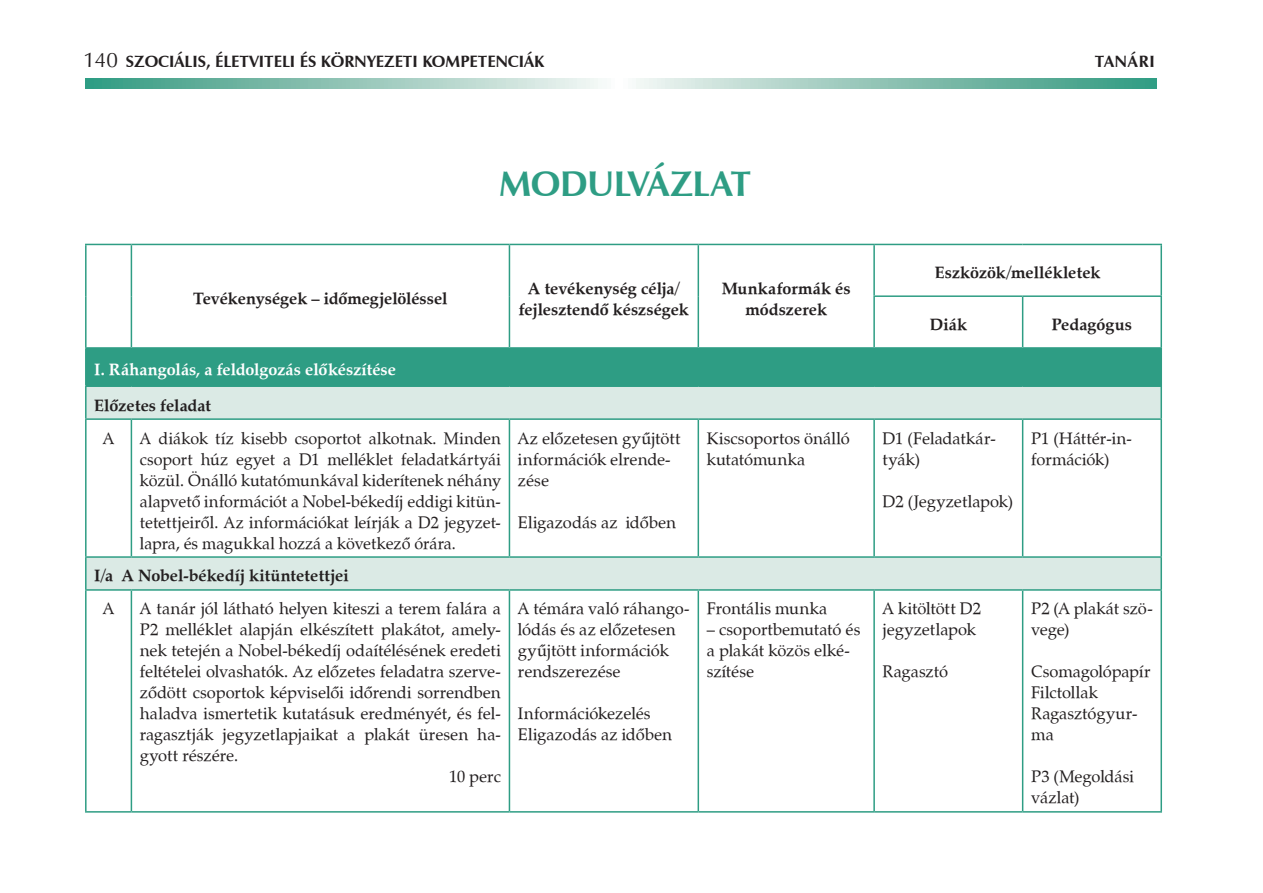
<style>
.page{position:relative;width:1263px;height:893px;background:#fff}
.page>*{position:absolute;margin:0;border:0;box-sizing:border-box;transform-origin:0 0}
.t1{font:36px "Zapf Humanist 601 PFL Bold";color:#2e9d84}
.t2{font:16.5px/21px "Zapf Calligraphic 801 PFL Normal";color:#231f20}
.t3{font:16.5px/21px "Zapf Calligraphic 801 PFL Bold";color:#231f20;text-align:center}
.t4{font:16.5px "Zapf Humanist 601 PFL Bold";color:#231f20}
.t5{font:16.5px "Zapf Calligraphic 801 PFL Bold";color:#fff}
.s1{font-family:"Zapf Humanist 601 PFL Normal";font-size:21px}
</style>
<div class="page">
<svg style="left:85px;top:78px;width:1072px;height:11px"></svg>
<div style="left:86px;top:348px;width:1075px;height:38px;background:#2e9d84"></div>
<svg style="left:87px;top:387px;width:1073px;height:202px"></svg>
<hr style="left:85px;top:244px;width:46px;height:1px;background:#2e9d84">
<hr style="left:85px;top:245px;width:2px;height:51px;background:#2e9d84">
<hr style="left:131px;top:244px;width:378px;height:1px;background:#2e9d84">
<hr style="left:131px;top:245px;width:1px;height:51px;background:#2e9d84">
<hr style="left:509px;top:244px;width:189px;height:1px;background:#2e9d84">
<hr style="left:509px;top:245px;width:1px;height:51px;background:#2e9d84">
<hr style="left:698px;top:244px;width:176px;height:1px;background:#2e9d84">
<hr style="left:697px;top:245px;width:2px;height:51px;background:#2e9d84">
<hr style="left:874px;top:244px;width:149px;height:1px;background:#2e9d84">
<hr style="left:873px;top:245px;width:2px;height:50px;background:#2e9d84">
<hr style="left:1023px;top:244px;width:139px;height:1px;background:#2e9d84">
<hr style="left:1160px;top:245px;width:2px;height:50px;background:#2e9d84">
<hr style="left:85px;top:296px;width:2px;height:51px;background:#2e9d84">
<hr style="left:131px;top:296px;width:1px;height:51px;background:#2e9d84">
<hr style="left:509px;top:296px;width:1px;height:51px;background:#2e9d84">
<hr style="left:697px;top:296px;width:2px;height:51px;background:#2e9d84">
<hr style="left:873px;top:295px;width:150px;height:2px;background:#2e9d84">
<hr style="left:873px;top:297px;width:2px;height:50px;background:#2e9d84">
<hr style="left:1023px;top:295px;width:139px;height:2px;background:#2e9d84">
<hr style="left:1022px;top:297px;width:1px;height:50px;background:#2e9d84">
<hr style="left:1160px;top:297px;width:2px;height:50px;background:#2e9d84">
<hr style="left:85px;top:347px;width:46px;height:2px;background:#2e9d84">
<hr style="left:85px;top:349px;width:2px;height:36px;background:#2e9d84">
<hr style="left:131px;top:347px;width:378px;height:2px;background:#2e9d84">
<hr style="left:509px;top:347px;width:189px;height:2px;background:#2e9d84">
<hr style="left:698px;top:347px;width:176px;height:2px;background:#2e9d84">
<hr style="left:874px;top:347px;width:149px;height:2px;background:#2e9d84">
<hr style="left:1023px;top:347px;width:139px;height:2px;background:#2e9d84">
<hr style="left:1160px;top:349px;width:2px;height:36px;background:#2e9d84">
<hr style="left:85px;top:385px;width:46px;height:2px;background:#2e9d84">
<hr style="left:85px;top:387px;width:2px;height:31px;background:#2e9d84">
<hr style="left:131px;top:385px;width:378px;height:2px;background:#2e9d84">
<hr style="left:509px;top:385px;width:189px;height:2px;background:#2e9d84">
<hr style="left:698px;top:385px;width:176px;height:2px;background:#2e9d84">
<hr style="left:874px;top:385px;width:149px;height:2px;background:#2e9d84">
<hr style="left:1023px;top:385px;width:139px;height:2px;background:#2e9d84">
<hr style="left:1160px;top:387px;width:2px;height:31px;background:#2e9d84">
<hr style="left:85px;top:418px;width:46px;height:2px;background:#2e9d84">
<hr style="left:85px;top:420px;width:2px;height:136px;background:#2e9d84">
<hr style="left:131px;top:418px;width:378px;height:2px;background:#2e9d84">
<hr style="left:131px;top:420px;width:1px;height:136px;background:#2e9d84">
<hr style="left:509px;top:418px;width:189px;height:2px;background:#2e9d84">
<hr style="left:509px;top:420px;width:1px;height:136px;background:#2e9d84">
<hr style="left:698px;top:418px;width:176px;height:2px;background:#2e9d84">
<hr style="left:697px;top:420px;width:2px;height:136px;background:#2e9d84">
<hr style="left:874px;top:418px;width:149px;height:2px;background:#2e9d84">
<hr style="left:873px;top:420px;width:2px;height:136px;background:#2e9d84">
<hr style="left:1023px;top:418px;width:139px;height:2px;background:#2e9d84">
<hr style="left:1022px;top:420px;width:1px;height:136px;background:#2e9d84">
<hr style="left:1160px;top:420px;width:2px;height:136px;background:#2e9d84">
<hr style="left:85px;top:556px;width:46px;height:2px;background:#2e9d84">
<hr style="left:85px;top:558px;width:2px;height:31px;background:#2e9d84">
<hr style="left:131px;top:556px;width:378px;height:2px;background:#2e9d84">
<hr style="left:509px;top:556px;width:189px;height:2px;background:#2e9d84">
<hr style="left:698px;top:556px;width:176px;height:2px;background:#2e9d84">
<hr style="left:874px;top:556px;width:149px;height:2px;background:#2e9d84">
<hr style="left:1023px;top:556px;width:139px;height:2px;background:#2e9d84">
<hr style="left:1160px;top:558px;width:2px;height:31px;background:#2e9d84">
<hr style="left:85px;top:589px;width:46px;height:2px;background:#2e9d84">
<hr style="left:85px;top:591px;width:2px;height:220px;background:#2e9d84">
<hr style="left:131px;top:589px;width:378px;height:2px;background:#2e9d84">
<hr style="left:131px;top:591px;width:1px;height:220px;background:#2e9d84">
<hr style="left:509px;top:589px;width:189px;height:2px;background:#2e9d84">
<hr style="left:509px;top:591px;width:1px;height:220px;background:#2e9d84">
<hr style="left:698px;top:589px;width:176px;height:2px;background:#2e9d84">
<hr style="left:697px;top:591px;width:2px;height:220px;background:#2e9d84">
<hr style="left:874px;top:589px;width:149px;height:2px;background:#2e9d84">
<hr style="left:873px;top:591px;width:2px;height:220px;background:#2e9d84">
<hr style="left:1023px;top:589px;width:139px;height:2px;background:#2e9d84">
<hr style="left:1022px;top:591px;width:1px;height:220px;background:#2e9d84">
<hr style="left:1160px;top:591px;width:2px;height:220px;background:#2e9d84">
<hr style="left:85px;top:811px;width:46px;height:2px;background:#2e9d84">
<hr style="left:131px;top:811px;width:378px;height:2px;background:#2e9d84">
<hr style="left:509px;top:811px;width:189px;height:2px;background:#2e9d84">
<hr style="left:698px;top:811px;width:176px;height:2px;background:#2e9d84">
<hr style="left:874px;top:811px;width:149px;height:2px;background:#2e9d84">
<hr style="left:1023px;top:811px;width:139px;height:2px;background:#2e9d84">
<p class="t4" style="left:83px;top:51px;width:462px"><span class="s1">140</span> Szociális, életviteli és környezeti kompetenciák</p>
<p class="t4" style="left:1095px;top:51px;width:43px">tanÁRI</p>
<h1 class="t1" style="left:499px;top:161px;width:30px">MOD</h1>
<h1 class="t1" style="left:587px;top:161px;width:47px">ULVÁZLAT</h1>
<p class="t3" style="left:193px;top:288px;width:256px">Tevékenységek – időmegjelöléssel</p>
<p class="t3" style="left:519px;top:277px;width:172px">A tevékenység célja/ fejlesztendő készségek</p>
<p class="t3" style="left:722px;top:277px;width:131px">Munkaformák és módszerek</p>
<p class="t3" style="left:935px;top:262px;width:167px">Eszközök/mellékletek</p>
<p class="t3" style="left:930px;top:314px;width:39px">Diák</p>
<p class="t3" style="left:1052px;top:314px;width:82px">Pedagógus</p>
<p class="t5" style="left:94px;top:359px;width:303px">I. Ráhangolás, a feldolgozás előkészítése</p>
<p class="t3" style="left:94px;top:394px;width:118px">Előzetes feladat</p>
<p class="t2" style="left:103px;top:427px;width:13px">A</p>
<p class="t2" style="left:140px;top:427px;width:362px;text-align:justify">A diákok tíz kisebb csoportot alkotnak. Minden csoport húz egyet a D1 melléklet feladatkártyái közül. Önálló kutatómunkával kiderítenek néhány alapvető információt a Nobel-békedíj eddigi kitün&shy;tetettjeiről. Az információkat leírják a D2 jegyzet&shy;lapra, és magukkal hozzá a következő órára.</p>
<p class="t2" style="left:518px;top:427px;width:164px">Az előzetesen gyűjtött információk elrende&shy;zése</p>
<p class="t2" style="left:518px;top:511px;width:160px">Eligazodás az időben</p>
<p class="t3" style="left:94px;top:565px;width:256px">I/a A Nobel-békedíj kitüntetettjei</p>
<p class="t2" style="left:103px;top:598px;width:13px">A</p>
<p class="t2" style="left:140px;top:598px;width:362px">A tanár jól látható helyen kiteszi a terem falára a</p>
<p class="t2" style="left:140px;top:619px;width:362px">P2 melléklet alapján elkészített plakátot, amely-</p>
<p class="t2" style="left:140px;top:640px;width:363px">nek tetején a Nobel-békedíj odaítélésének eredeti</p>
<p class="t2" style="left:140px;top:661px;width:362px">feltételei olvashatók. Az előzetes feladatra szerve-</p>
<p class="t2" style="left:140px;top:682px;width:362px">ződött csoportok képviselői időrendi sorrendben</p>
<p class="t2" style="left:140px;top:703px;width:362px">haladva ismertetik kutatásuk eredményét, és fel-</p>
<p class="t2" style="left:140px;top:724px;width:362px">ragasztják jegyzetlapjaikat a plakát üresen ha-</p>
<p class="t2" style="left:140px;top:745px;width:100px">gyott részére.</p>
<p class="t2" style="left:449px;top:766px;width:53px">10 perc</p>
<p class="t2" style="left:518px;top:598px;width:173px">A témára való ráhango&shy;lódás és az előzetesen gyűjtött információk rendszerezése</p>
<p class="t2" style="left:518px;top:703px;width:156px">Információkezelés<br>Eligazodás az időben</p>
<p class="t2" style="left:707px;top:427px;width:144px">Kiscsoportos önálló kutatómunka</p>
<p class="t2" style="left:883px;top:427px;width:115px">D1 (Feladatkár&shy;tyák)</p>
<p class="t2" style="left:883px;top:490px;width:132px">D2 (Jegyzetlapok)</p>
<p class="t2" style="left:707px;top:598px;width:122px">Frontális munka</p>
<p class="t2" style="left:707px;top:619px;width:155px">– csoportbemutató és a plakát közös elké&shy;szítése</p>
<p class="t2" style="left:883px;top:598px;width:100px">A kitöltött D2 jegyzetlapok</p>
<p class="t2" style="left:883px;top:661px;width:67px">Ragasztó</p>
<p class="t2" style="left:1031px;top:427px;width:102px">P1 (Háttér-in&shy;formációk)</p>
<p class="t2" style="left:1031px;top:598px;width:123px">P2 (A plakát szö&shy;vege)</p>
<p class="t2" style="left:1031px;top:661px;width:121px">Csomagolópapír<br>Filctollak<br>Ragasztógyur&shy;ma</p>
<p class="t2" style="left:1031px;top:766px;width:104px">P3 (Megoldási vázlat)</p>
</div>
